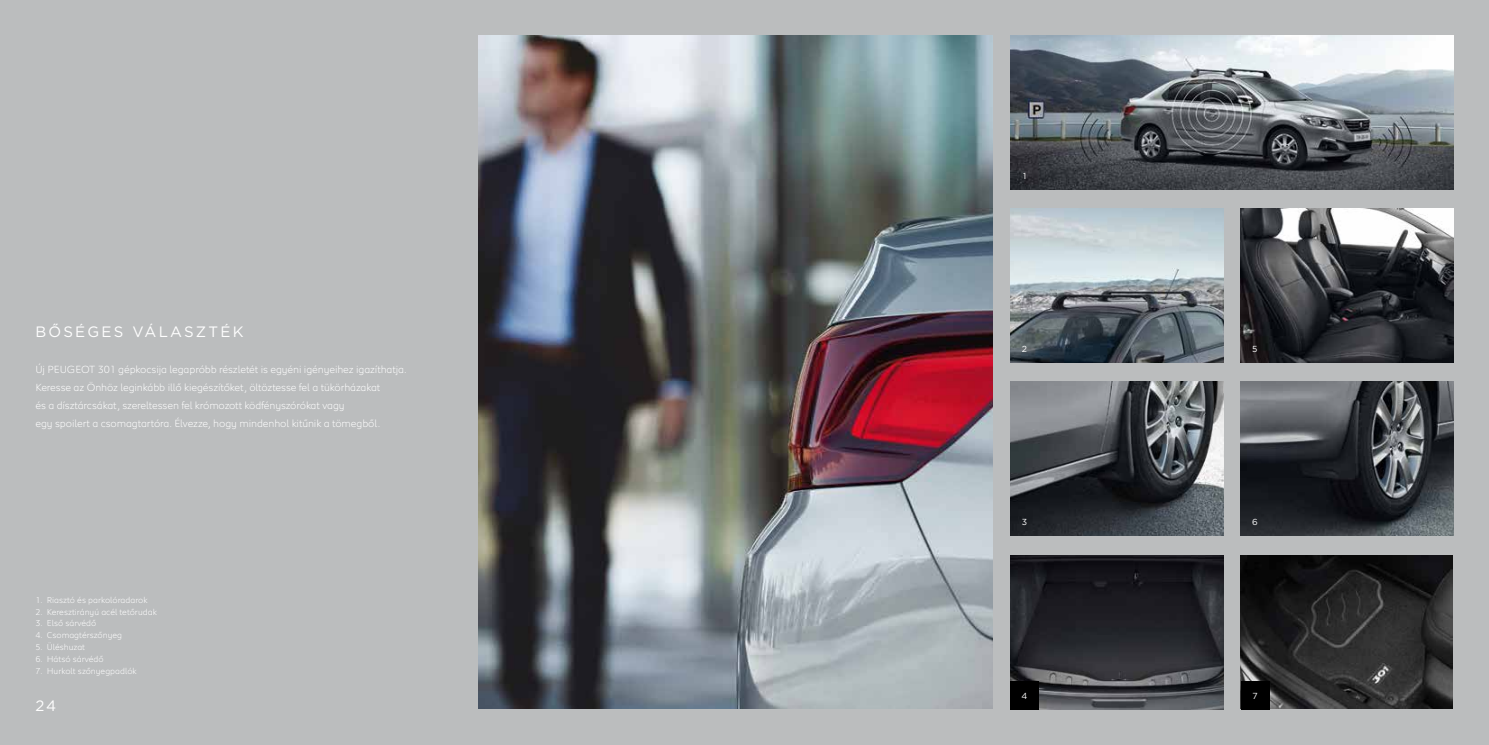
<style>
.page{position:relative;width:1489px;height:745px;background:#fff}
.page>*{position:absolute;margin:0;border:0;box-sizing:border-box;transform-origin:0 0}
.t1{font:15px "Gotham";letter-spacing:.15em;color:#fff}
.t2{font:300 10.62px/18px "Peugeot";letter-spacing:-.01em;color:#fff}
.t3{font:300 8.75px "Peugeot";color:#fff}
.t4{font:8.75px "Gotham";color:#fff}
</style>
<div class="page">
<div style="left:0;top:0;width:1488px;height:744px;background:#bbbdbe"></div>
<img style="left:478px;top:35px;width:514px;height:673px">
<img style="left:1010px;top:35px;width:442px;height:155px">
<img style="left:1010px;top:208px;width:212px;height:154px">
<img style="left:1240px;top:208px;width:213px;height:154px">
<img style="left:1240px;top:381px;width:213px;height:154px">
<img style="left:1010px;top:381px;width:212px;height:154px">
<img style="left:1240px;top:555px;width:211px;height:153px">
<img style="left:1010px;top:555px;width:212px;height:154px">
<div style="left:1010px;top:680px;width:28px;height:29px;background:#000"></div>
<div style="left:1240px;top:680px;width:29px;height:29px;background:#000"></div>
<h1 class="t1" style="left:35px;top:321px;width:209px">BŐSÉGES VÁLASZTÉK</h1>
<p class="t2" style="left:35px;top:359px;width:373px">Új PEUGEOT 301 gépkocsija legapróbb részletét is egyéni igényeihez igazíthatja.<br>Keresse az Önhöz leginkább illő kiegészítőket, öltöztesse fel a tükörházakat<br>és a dísztárcsákat, szereltessen fel krómozott ködfényszórókat vagy<br>egy spoilert a csomagtartóra. Élvezze, hogy mindenhol kitűnik a tömegből.</p>
<p class="t3" style="left:35px;top:593px;width:113px">1. Riasztó és parkolóradarok</p>
<p class="t3" style="left:35px;top:605px;width:123px">2. Keresztirányú acél tetőrudak</p>
<p class="t3" style="left:35px;top:617px;width:62px">3. Első sárvédő</p>
<p class="t3" style="left:35px;top:628px;width:88px">4. Csomagtérszőnyeg</p>
<p class="t3" style="left:35px;top:640px;width:51px">5. Üléshuzat</p>
<p class="t3" style="left:35px;top:652px;width:70px">6. Hátsó sárvédő</p>
<p class="t3" style="left:35px;top:664px;width:103px">7. Hurkolt szőnyegpadlók</p>
<h1 class="t1" style="left:35px;top:695px;width:22px">24</h1>
<p class="t4" style="left:1022px;top:170px;width:5px">1</p>
<p class="t4" style="left:1021px;top:343px;width:7px">2</p>
<p class="t4" style="left:1252px;top:343px;width:7px">5</p>
<p class="t4" style="left:1021px;top:516px;width:7px">3</p>
<p class="t4" style="left:1251px;top:516px;width:7px">6</p>
<p class="t4" style="left:1021px;top:689px;width:7px">4</p>
<p class="t4" style="left:1252px;top:689px;width:7px">7</p>
</div>
